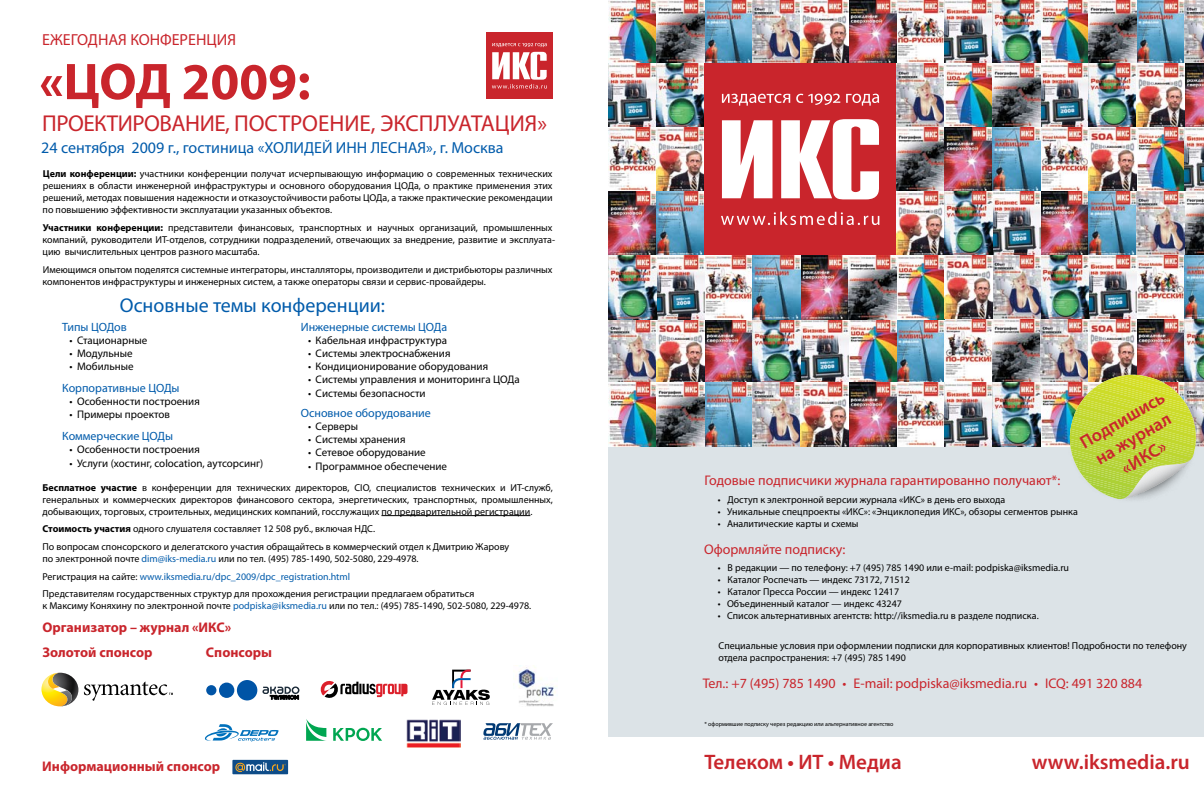
<style>
.page{position:relative;width:1204px;height:794px;background:#fff}
.page>*{position:absolute;margin:0;border:0;box-sizing:border-box;transform-origin:0 0}
.t1{font:700 52px "Myriad Pro";color:#c9252c}
.t2{font:23px "Myriad Pro";letter-spacing:-.01em;color:#c9252c}
.t3{font:600 21px "Myriad Pro";color:#c9252c}
.t4{font:20px "Myriad Pro";color:#005bab}
.t5{font:600 18px/21.6px "Myriad Pro";color:#c9252c;text-align:center}
.t6{font:16px "Myriad Pro";color:#005bab}
.t7{font:16px "Myriad Pro";color:#c9252c}
.t8{font:14px "Myriad Pro";color:#c9252c}
.t9{font:700 14px/25.2px "Myriad Pro";color:#c9252c}
.t10{font:12px "Myriad Pro";color:#005bab}
.t11{font:11px "Myriad Pro";color:#000}
.t12{font:10px/12px "Myriad Pro";color:#000}
.t13{font:6px "Myriad Pro";color:#000}
.s1{font-weight:700}
.s2{color:#005bab}
</style>
<div class="page">
<img style="left:608px;top:0;width:596px;height:447px">
<div style="left:704px;top:63px;width:192px;height:192px;background:#c9252c"></div>
<svg style="left:722px;top:120px;width:50px;height:78px;background:#f6ddde"></svg>
<svg style="left:781px;top:119px;width:98px;height:80px"></svg>
<svg style="left:722px;top:94px;width:68px;height:12px"></svg>
<svg style="left:796px;top:94px;width:44px;height:11px"></svg>
<svg style="left:846px;top:94px;width:33px;height:12px"></svg>
<svg style="left:721px;top:212px;width:158px;height:13px"></svg>
<div style="left:608px;top:447px;width:596px;height:289px;background:#dce3e7"></div>
<img style="left:1067px;top:373px;width:131px;height:127px">
<hr style="left:381px;top:515px;width:149px;height:1px;background:#000">
<div style="left:486px;top:32px;width:67px;height:67px;background:#c9252c"></div>
<svg style="left:492px;top:43px;width:55px;height:46px"></svg>
<svg style="left:84px;top:681px;width:89px;height:19px"></svg>
<svg style="left:41px;top:672px;width:37px;height:34px"></svg>
<svg style="left:432px;top:669px;width:58px;height:36px"></svg>
<svg style="left:206px;top:680px;width:93px;height:20px"></svg>
<svg style="left:306px;top:719px;width:76px;height:22px"></svg>
<svg style="left:205px;top:724px;width:73px;height:17px"></svg>
<img style="left:513px;top:667px;width:44px;height:39px">
<svg style="left:483px;top:723px;width:70px;height:16px"></svg>
<img style="left:406px;top:720px;width:54px;height:27px">
<svg style="left:321px;top:681px;width:86px;height:17px"></svg>
<div style="left:232px;top:760px;width:56px;height:14px;background:#0e4c88"></div>
<svg style="left:235px;top:762px;width:51px;height:10px"></svg>
<h3 class="t7" style="left:42px;top:29px;width:195px">ЕЖЕГОДНАЯ КОНФЕРЕНЦИЯ</h3>
<h1 class="t1" style="left:39px;top:48px;width:273px">«ЦОД 2009:</h1>
<h2 class="t2" style="left:42px;top:109px;width:506px">ПРОЕКТИРОВАНИЕ, ПОСТРОЕНИЕ, ЭКСПЛУАТАЦИЯ»</h2>
<h3 class="t6" style="left:41px;top:138px;width:464px">24 сентября 2009 г., гостиница «ХОЛИДЕЙ ИНН ЛЕСНАЯ», г. Москва</h3>
<p class="t12" style="left:43px;top:168px;width:511px;text-align:justify"><span class="s1">Цели конференции:</span> участники конференции получат исчерпывающую информацию о современных технических решениях в области инженерной инфраструктуры и основного оборудования ЦОДа, о практике применения этих решений, методах повышения надежности и отказоустойчивости работы ЦОДа, а также практические рекомендации по повышению эффективности эксплуатации указанных объектов.</p>
<p class="t12" style="left:43px;top:221px;width:514px"><span class="s1">Участники конференции:</span> представители финансовых, транспортных и научных организаций, промышленных компаний, руководители ИТ-отделов, сотрудники подразделений, отвечающих за внедрение, развитие и эксплуата&shy;цию вычислительных центров разного масштаба.</p>
<p class="t12" style="left:43px;top:263px;width:511px">Имеющимся опытом поделятся системные интеграторы, инсталляторы, производители и дистрибьюторы различных компонентов инфраструктуры и инженерных систем, а также операторы связи и сервис-провайдеры.</p>
<h3 class="t4" style="left:120px;top:293px;width:267px">Основные темы конференции:</h3>
<p class="t10" style="left:62px;top:319px;width:66px">Типы ЦОДов</p>
<p class="t11" style="left:70px;top:333px;width:79px">• Стационарные</p>
<p class="t11" style="left:70px;top:346px;width:65px">• Модульные</p>
<p class="t11" style="left:70px;top:360px;width:66px">• Мобильные</p>
<p class="t10" style="left:62px;top:380px;width:119px">Корпоративные ЦОДы</p>
<p class="t11" style="left:70px;top:395px;width:132px">• Особенности построения</p>
<p class="t11" style="left:70px;top:408px;width:102px">• Примеры проектов</p>
<p class="t10" style="left:62px;top:429px;width:112px">Коммерческие ЦОДы</p>
<p class="t11" style="left:70px;top:443px;width:132px">• Особенности построения</p>
<p class="t11" style="left:70px;top:456px;width:195px">• Услуги (хостинг, colocation, аутсорсинг)</p>
<p class="t10" style="left:301px;top:319px;width:148px">Инженерные системы ЦОДа</p>
<p class="t11" style="left:308px;top:333px;width:140px">• Кабельная инфраструктура</p>
<p class="t11" style="left:308px;top:346px;width:144px">• Системы электроснабжения</p>
<p class="t11" style="left:308px;top:360px;width:181px">• Кондиционирование оборудования</p>
<p class="t11" style="left:308px;top:373px;width:213px">• Системы управления и мониторинга ЦОДа</p>
<p class="t11" style="left:308px;top:386px;width:119px">• Системы безопасности</p>
<p class="t10" style="left:301px;top:405px;width:132px">Основное оборудование</p>
<p class="t11" style="left:308px;top:419px;width:51px">• Серверы</p>
<p class="t11" style="left:308px;top:432px;width:99px">• Системы хранения</p>
<p class="t11" style="left:308px;top:446px;width:119px">• Сетевое оборудование</p>
<p class="t11" style="left:308px;top:459px;width:140px">• Программное обеспечение</p>
<p class="t12" style="left:43px;top:481px;width:512px;text-align:justify"><span class="s1">Бесплатное участие</span> в конференции для технических директоров, CIO, специалистов технических и ИТ-служб, генеральных и коммерческих директоров финансового сектора, энергетических, транспортных, промышленных, добывающих, торговых, строительных, медицинских компаний, госслужащих по предварительной регистрации.</p>
<p class="t12" style="left:43px;top:520px;width:468px;line-height:17.7px"><span class="s1">Стоимость участия</span> одного слушателя составляет 12 508 руб., включая НДС.<br>По вопросам спонсорского и делегатского участия обращайтесь в коммерческий отдел к Дмитрию Жарову</p>
<p class="t12" style="left:43px;top:549px;width:433px;line-height:17.7px">по электронной почте <span class="s2">dim@iks-media.ru</span> или по тел. (495) 785-1490, 502-5080, 229-4978.<br>Регистрация на сайте: <span class="s2">www.iksmedia.ru/dpc_2009/dpc_registration.html<br></span>Представителям государственных структур для прохождения регистрации предлагаем обратиться</p>
<p class="t12" style="left:43px;top:600px;width:490px">к Максиму Коняхину по электронной почте <span class="s2">podpiska@iksmedia.ru</span> или по тел.: (495) 785-1490, 502-5080, 229-4978.</p>
<h3 class="t9" style="left:43px;top:614px;width:190px">Организатор – журнал «ИКС»<br>Золотой спонсор</h3>
<h3 class="t9" style="left:206px;top:639px;width:68px">Спонсоры</h3>
<h3 class="t9" style="left:42px;top:753px;width:179px">Информационный спонсор</h3>
<h3 class="t5" style="left:1076px;top:433px;width:96px;rotate:-30deg">Подпишись на журнал «ИКС»</h3>
<h3 class="t8" style="left:704px;top:472px;width:357px">Годовые подписчики журнала гарантированно получают*:</h3>
<p class="t12" style="left:718px;top:493px;width:289px">• Доступ к электронной версии журнала «ИКС» в день его выхода</p>
<p class="t12" style="left:718px;top:505px;width:361px">• Уникальные спецпроекты «ИКС»: «Энциклопедия ИКС», обзоры сегментов рынка</p>
<p class="t12" style="left:718px;top:517px;width:142px">• Аналитические карты и схемы</p>
<h3 class="t8" style="left:704px;top:540px;width:143px">Оформляйте подписку:</h3>
<p class="t12" style="left:718px;top:562px;width:353px">• В редакции — по телефону: +7 (495) 785 1490 или e-mail: podpiska@iksmedia.ru</p>
<p class="t12" style="left:718px;top:574px;width:193px">• Каталог Роспечать — индекс 73172, 71512</p>
<p class="t12" style="left:718px;top:586px;width:183px">• Каталог Пресса России — индекс 12417</p>
<p class="t12" style="left:718px;top:598px;width:185px">• Объединенный каталог — индекс 43247</p>
<p class="t12" style="left:718px;top:610px;width:322px">• Список альтернативных агентств: http://iksmedia.ru в разделе подписка.</p>
<p class="t12" style="left:718px;top:640px;width:470px">Специальные условия при оформлении подписки для корпоративных клиентов! Подробности по телефону отдела распространения: +7 (495) 785 1490</p>
<h3 class="t8" style="left:702px;top:674px;width:441px">Тел.: +7 (495) 785 1490 • E-mail: podpiska@iksmedia.ru • ICQ: 491 320 884</h3>
<p class="t13" style="left:704px;top:720px;width:190px">* оформившие подписку через редакцию или альтернативное агентство</p>
<h3 class="t3" style="left:704px;top:749px;width:199px">Телеком • ИТ • Медиа</h3>
<h3 class="t3" style="left:1031px;top:749px;width:159px">www.iksmedia.ru</h3>
</div>
